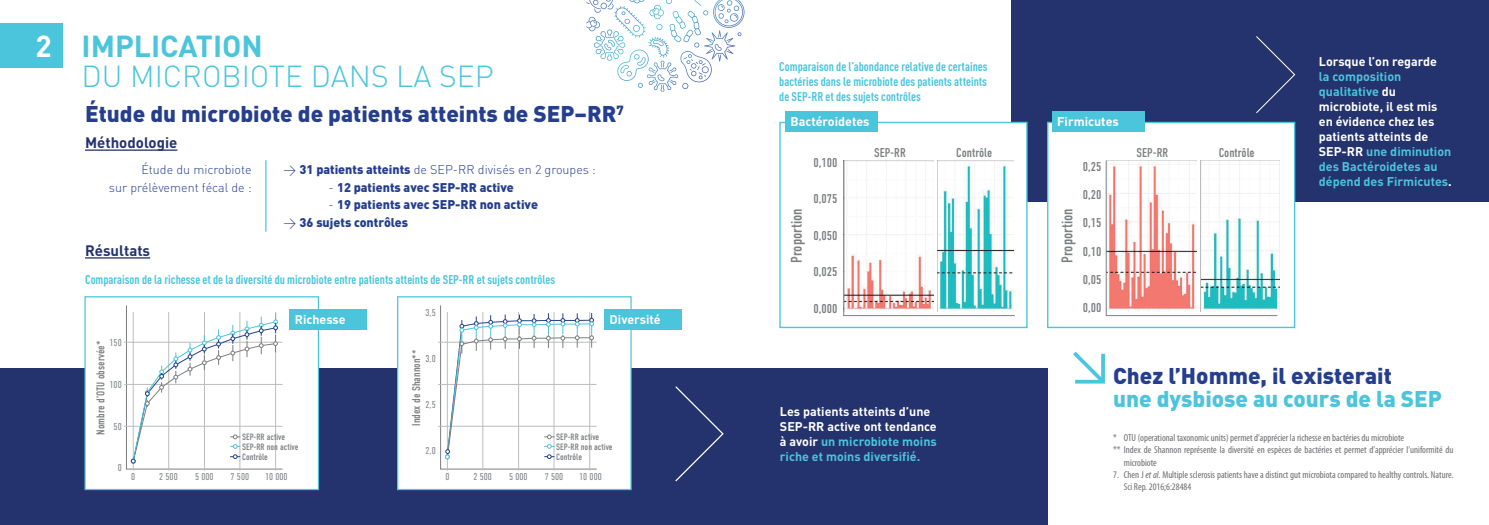
<style>
.page{position:relative;width:1489px;height:525px;background:#fff}
.page>*{position:absolute;margin:0;border:0;box-sizing:border-box;transform-origin:0 0}
.t1{font:300 30px/30px "DIN";color:#4bc5db}
.t2{font:900 22.5px/22.5px "DIN";color:#4bc5db}
.t3{font:900 22.5px "DIN";color:#253f8e}
.t4{font:15.5px "DIN Condensed";color:#7c7f81}
.t5{font:700 15px "DIN";color:#24336d}
.t6{font:12.75px "DIN Condensed";color:#7c7f81}
.t7{font:700 12.5px/15px "DIN";color:#fff}
.t8{font:700 12.5px/15px "DIN Cond";color:#4bc5db;text-align:justify}
.t9{font:300 12.5px/17.5px "DIN";color:#253f8e;text-align:right}
.t10{font:900 12.5px "DIN";color:#253f8e}
.t11{font:11.25px "DIN Condensed";color:#7c7f81}
.t12{font:condensed 10px/12px "Myriad Pro";color:#6c6d70}
.t13{font:300 9.88px "DIN Condensed";color:#7c7f81}
.t14{font:9.12px/9.9px "DIN Condensed";color:#7c7f81}
.s1{font-weight:700;color:#fff}
.s2{font-weight:700}
.s3{font-weight:900}
.s4{font-weight:300}
.s5{color:#4bc5db}
.s6{color:#253f8e}
.s7{font-style:italic}
</style>
<div class="page">
<div style="left:0;top:23px;width:62px;height:44px;background:#4bc5db"></div>
<hr style="left:85px;top:149px;width:92px;height:2px;background:#24336d">
<hr style="left:85px;top:257px;width:65px;height:1px;background:#24336d">
<hr style="left:265px;top:160px;width:1px;height:71px;background:#4bc5db">
<div style="left:0;top:369px;width:1046px;height:155px;background:#24336d"></div>
<div style="left:1011px;top:0;width:477px;height:201px;background:#24336d"></div>
<div style="left:85px;top:296px;width:233px;height:193px;background:#fff"></div>
<hr style="left:124px;top:342px;width:158px;height:1px;background:#bbbdbd">
<hr style="left:124px;top:384px;width:158px;height:1px;background:#bbbdbd">
<hr style="left:124px;top:426px;width:158px;height:1px;background:#bbbdbd">
<hr style="left:133px;top:312px;width:1px;height:158px;background:#bbbdbd">
<hr style="left:168px;top:312px;width:1px;height:158px;background:#bbbdbd">
<hr style="left:204px;top:312px;width:1px;height:158px;background:#bbbdbd">
<hr style="left:240px;top:312px;width:1px;height:158px;background:#bbbdbd">
<hr style="left:275px;top:312px;width:1px;height:158px;background:#bbbdbd">
<svg style="left:126px;top:305px;width:157px;height:164px"></svg>
<div style="left:84px;top:296px;width:235px;height:194px;border:1px solid #4bc5db"></div>
<div style="left:397px;top:296px;width:234px;height:193px;background:#fff"></div>
<hr style="left:438px;top:342px;width:158px;height:1px;background:#bbbdbd">
<hr style="left:438px;top:384px;width:158px;height:1px;background:#bbbdbd">
<hr style="left:438px;top:426px;width:158px;height:1px;background:#bbbdbd">
<hr style="left:447px;top:312px;width:1px;height:158px;background:#bbbdbd">
<hr style="left:482px;top:312px;width:1px;height:158px;background:#bbbdbd">
<hr style="left:518px;top:312px;width:1px;height:158px;background:#bbbdbd">
<hr style="left:553px;top:312px;width:1px;height:158px;background:#bbbdbd">
<hr style="left:589px;top:312px;width:1px;height:158px;background:#bbbdbd">
<svg style="left:440px;top:305px;width:157px;height:164px"></svg>
<div style="left:397px;top:296px;width:234px;height:194px;border:1px solid #4bc5db"></div>
<svg style="left:675px;top:386px;width:49px;height:96px"></svg>
<svg style="left:1256px;top:36px;width:39px;height:77px"></svg>
<div style="left:289px;top:309px;width:78px;height:21px;background:#4bc5db"></div>
<div style="left:604px;top:309px;width:77px;height:21px;background:#4bc5db"></div>
<svg style="left:586px;top:0;width:158px;height:28px"></svg>
<div style="left:780px;top:122px;width:246px;height:205px;background:#fff"></div>
<svg style="left:843px;top:160px;width:172px;height:156px"></svg>
<div style="left:779px;top:122px;width:248px;height:206px;border:1px solid #4bc5db"></div>
<div style="left:1047px;top:122px;width:247px;height:205px;background:#fff"></div>
<img style="left:1277px;top:160px;width:2px;height:150px">
<svg style="left:1105px;top:160px;width:172px;height:156px"></svg>
<div style="left:1046px;top:122px;width:249px;height:206px;border:1px solid #4bc5db"></div>
<svg style="left:1073px;top:351px;width:32px;height:33px"></svg>
<div style="left:785px;top:111px;width:92px;height:20px;background:#4bc5db"></div>
<div style="left:1051px;top:111px;width:93px;height:20px;background:#4bc5db"></div>
<p class="t1" style="left:81px;top:31px;width:413px;text-indent:-46px"><span class="s1">2</span> <span class="s2">IMPLICATION<br></span>DU MICROBIOTE DANS LA SEP</p>
<p class="t3" style="left:85px;top:99px;width:540px">Étude du microbiote de patients atteints de SEP−RR<sup>7</sup></p>
<p class="t5" style="left:85px;top:133px;width:94px">Méthodologie</p>
<p class="t9" style="left:109px;top:161px;width:144px">Étude du microbiote<br>sur prélèvement fécal de :</p>
<p class="t9" style="left:283px;top:161px;width:314px">&gt; <span class="s3">31 patients atteints</span> de SEP-RR divisés en 2 groupes :</p>
<p class="t10" style="left:328px;top:179px;width:187px"><span class="s4">-</span> 12 patients avec SEP-RR active</p>
<p class="t10" style="left:328px;top:196px;width:211px"><span class="s4">-</span> 19 patients avec SEP-RR non active</p>
<p class="t10" style="left:283px;top:214px;width:126px"><span class="s4">&gt;</span> 36 sujets contrôles</p>
<p class="t5" style="left:85px;top:240px;width:67px">Résultats</p>
<p class="t8" style="left:85px;top:272px;width:471px">Comparaison de la richesse et de la diversité du microbiote entre patients atteints de SEP-RR et sujets contrôles</p>
<p class="t13" style="left:110px;top:337px;width:14px">150</p>
<p class="t13" style="left:110px;top:379px;width:14px">100</p>
<p class="t13" style="left:114px;top:420px;width:10px">50</p>
<p class="t13" style="left:118px;top:462px;width:6px">0</p>
<p class="t11" style="left:94px;top:434px;width:96px;rotate:-90deg">Nombre d’OTU observée*</p>
<p class="t13" style="left:425px;top:307px;width:12px">3,5</p>
<p class="t13" style="left:425px;top:353px;width:12px">3,0</p>
<p class="t13" style="left:425px;top:399px;width:12px">2,5</p>
<p class="t13" style="left:425px;top:444px;width:12px">2,0</p>
<p class="t7" style="left:295px;top:311px;width:52px">Richesse</p>
<p class="t7" style="left:609px;top:311px;width:53px">Diversité</p>
<p class="t11" style="left:410px;top:425px;width:77px;rotate:-90deg">Index de Shannon**</p>
<p class="t14" style="left:242px;top:432px;width:58px">SEP-RR active<br>SEP-RR non active<br>Contrôle</p>
<p class="t14" style="left:556px;top:432px;width:58px">SEP-RR active<br>SEP-RR non active<br>Contrôle</p>
<p class="t13" style="left:131px;top:470px;width:6px">0</p>
<p class="t13" style="left:159px;top:470px;width:20px">2 500</p>
<p class="t13" style="left:195px;top:470px;width:20px">5 000</p>
<p class="t13" style="left:231px;top:470px;width:20px">7 500</p>
<p class="t13" style="left:265px;top:470px;width:24px">1 000</p>
<p class="t13" style="left:195px;top:470px;width:6px">0</p>
<p class="t13" style="left:223px;top:470px;width:20px">2 500</p>
<p class="t13" style="left:259px;top:470px;width:20px">5 000</p>
<p class="t13" style="left:445px;top:470px;width:6px">0</p>
<p class="t13" style="left:473px;top:470px;width:20px">2 500</p>
<p class="t13" style="left:509px;top:470px;width:20px">5 000</p>
<p class="t13" style="left:544px;top:470px;width:20px">7 500</p>
<p class="t13" style="left:579px;top:470px;width:24px">10 000</p>
<p class="t13" style="left:480px;top:470px;width:20px">7 500</p>
<p class="t13" style="left:515px;top:470px;width:24px">1 000</p>
<p class="t8" style="left:779px;top:59px;width:210px">Comparaison de l’abondance relative de certaines bactéries dans le microbiote des patients atteints de SEP-RR et des sujets contrôles</p>
<p class="t7" style="left:790px;top:113px;width:81px">Bactéroidetes</p>
<p class="t7" style="left:1057px;top:113px;width:63px">Firmicutes</p>
<p class="t6" style="left:810px;top:155px;width:26px">0,100</p>
<p class="t6" style="left:810px;top:192px;width:26px">0,075</p>
<p class="t6" style="left:810px;top:228px;width:26px">0,050</p>
<p class="t6" style="left:810px;top:264px;width:26px">0,025</p>
<p class="t6" style="left:810px;top:301px;width:26px">0,000</p>
<p class="t6" style="left:813px;top:155px;width:26px">0,100</p>
<p class="t6" style="left:813px;top:192px;width:26px">0,075</p>
<p class="t6" style="left:813px;top:228px;width:26px">0,050</p>
<p class="t6" style="left:813px;top:264px;width:26px">0,025</p>
<p class="t6" style="left:813px;top:301px;width:26px">0,000</p>
<p class="t4" style="left:784px;top:262px;width:55px;rotate:-90deg">Proportion</p>
<p class="t4" style="left:787px;top:262px;width:55px;rotate:-90deg">Proportion</p>
<p class="t6" style="left:871px;top:145px;width:33px">SEP-RR</p>
<p class="t6" style="left:953px;top:145px;width:38px">Contrôle</p>
<p class="t6" style="left:1136px;top:145px;width:33px">SEP-RR</p>
<p class="t6" style="left:1218px;top:145px;width:38px">Contrôle</p>
<p class="t6" style="left:874px;top:145px;width:33px">SEP-RR</p>
<p class="t6" style="left:956px;top:145px;width:38px">Contrôle</p>
<p class="t6" style="left:1139px;top:145px;width:33px">SEP-RR</p>
<p class="t6" style="left:1221px;top:145px;width:38px">Contrôle</p>
<p class="t6" style="left:1082px;top:159px;width:20px">0,25</p>
<p class="t6" style="left:1082px;top:187px;width:20px">0,20</p>
<p class="t6" style="left:1082px;top:216px;width:20px">0,15</p>
<p class="t6" style="left:1082px;top:244px;width:20px">0,10</p>
<p class="t6" style="left:1082px;top:272px;width:20px">0,05</p>
<p class="t6" style="left:1082px;top:300px;width:20px">0,00</p>
<p class="t6" style="left:1085px;top:159px;width:20px">0,25</p>
<p class="t6" style="left:1085px;top:187px;width:20px">0,20</p>
<p class="t6" style="left:1085px;top:216px;width:20px">0,15</p>
<p class="t6" style="left:1085px;top:244px;width:20px">0,10</p>
<p class="t6" style="left:1085px;top:272px;width:20px">0,05</p>
<p class="t6" style="left:1085px;top:300px;width:20px">0,00</p>
<p class="t4" style="left:1058px;top:262px;width:55px;rotate:-90deg">Proportion</p>
<p class="t4" style="left:1061px;top:262px;width:55px;rotate:-90deg">Proportion</p>
<p class="t7" style="left:1318px;top:53px;width:134px">Lorsque l’on regarde<br><span class="s5">la composition qualitative</span> du microbiote, il est mis en évidence chez les patients atteints de<br>SEP-RR <span class="s5">une diminution des Bactéroidetes au dépend des Firmicutes</span>.</p>
<p class="t7" style="left:780px;top:403px;width:158px">Les patients atteints d’une<br>SEP-RR active ont tendance à avoir <span class="s5">un microbiote moins riche et moins diversifié.</span></p>
<p class="t2" style="left:1113px;top:363px;width:330px"><span class="s6">Chez l’Homme, il existerait<br></span>une dysbiose au cours de la SEP</p>
<p class="t12" style="left:1113px;top:432px;width:292px">* OTU (operational taxonomic units) permet d’apprécier la richesse en bactéries du microbiote</p>
<p class="t12" style="left:1123px;top:444px;width:331px;text-indent:-11px">** Index de Shannon représente la diversité en espèces de bactéries et permet d’apprécier l’uniformité du microbiote</p>
<p class="t12" style="left:1123px;top:468px;width:331px;text-indent:-11px">7. Chen J <span class="s7">et al</span>. Multiple sclerosis patients have a distinct gut microbiota compared to healthy controls. Nature.<br>Sci Rep. 2016;6:28484</p>
</div>
